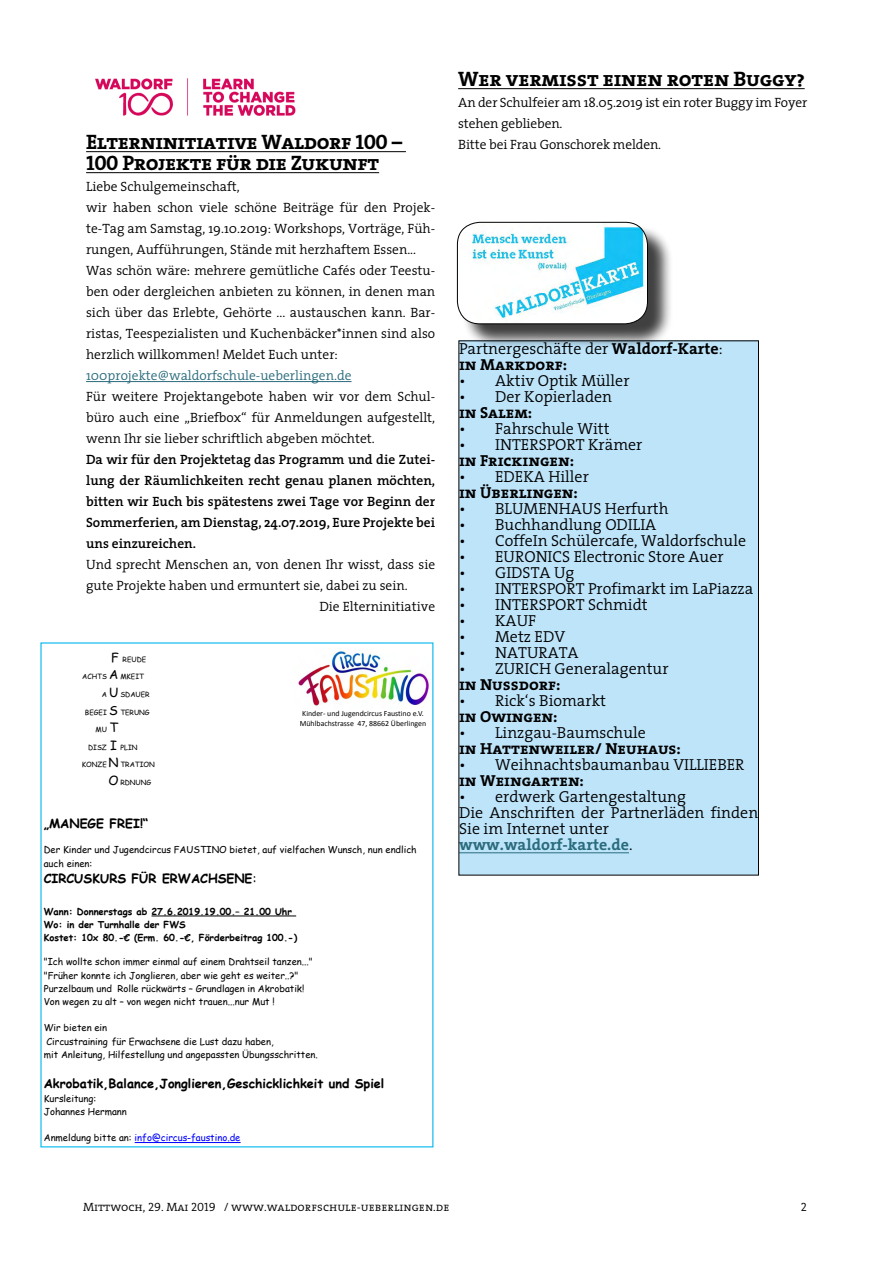
<style>
.page{position:relative;width:893px;height:1263px;background:#fff}
.page>*{position:absolute;margin:0;border:0;box-sizing:border-box;transform-origin:0 0}
.t1{font:21px/21px "The Serif Bold Caps";letter-spacing:-.02em;color:#000}
.t2{font:300 16.05px/16px "The Serif";color:#000}
.t3{font:16.05px "The Serif Bold Caps";color:#000}
.t4{font:300 13.5px/21px "The Serif";color:#000}
.t5{font:600 13.5px/21px "The Serif";color:#000;text-align:justify}
.t6{font:300 13.5px "The Serif";color:#2a6b7c}
.t7{font:700 12.6px "Comic Sans MS";color:#000}
.t8{font:12px "The Serif Semi Light Caps";color:#000}
.t9{font:9.45px/13.2px "Comic Sans MS";color:#000}
.t10{font:700 9.45px/13.2px "Comic Sans MS";color:#000}
.t11{font:9.45px "Comic Sans MS";color:#00f}
.t12{font:7.95px/9.6px "Calibri";color:#000;text-align:center}
.t13{font:7.05px "Comic Sans MS";color:#000}
.s1{font-size:12.6px}
.s2{font-weight:400}
.s3{color:#000}
.s4{font-weight:700}
.s5{font-weight:700;color:#2a6b7c}
</style>
<div class="page">
<hr style="left:86px;top:151px;width:320px;height:1px;background:#000">
<hr style="left:86px;top:172px;width:293px;height:1px;background:#000">
<hr style="left:86px;top:381px;width:266px;height:1px;background:#2a6b7c">
<img style="left:95px;top:78px;width:201px;height:38px">
<hr style="left:458px;top:88px;width:347px;height:1px;background:#000">
<img style="left:298px;top:649px;width:131px;height:58px">
<hr style="left:152px;top:915px;width:144px;height:1px;background:#000">
<hr style="left:135px;top:1142px;width:106px;height:1px;background:#00f">
<div style="left:459px;top:341px;width:299px;height:534px;background:#bee4fa"></div>
<hr style="left:459px;top:852px;width:170px;height:1px;background:#2a6b7c">
<div style="left:460px;top:225px;width:213px;height:124px;background:#000;opacity:.75"></div>
<img style="left:458px;top:222px;width:189px;height:102px">
<div style="left:457px;top:222px;width:191px;height:102px;border:1px solid #000;border-radius:23px"></div>
<h1 class="t1" style="left:86px;top:130px;width:318px">Elterninitiative Waldorf 100 –<br>100 Projekte für die Zukunft</h1>
<p class="t4" style="left:86px;top:175px;width:351px">Liebe Schulgemeinschaft,<br>wir haben schon viele schöne Beiträge für den Projek&shy;te-Tag am Samstag, 19.10.2019: Workshops, Vorträge, Füh&shy;rungen, Aufführungen, Stände mit herzhaftem Essen...<br>Was schön wäre: mehrere gemütliche Cafés oder Teestu&shy;ben oder dergleichen anbieten zu können, in denen man sich über das Erlebte, Gehörte ... austauschen kann. Bar&shy;ristas, Teespezialisten und Kuchenbäcker*innen sind also herzlich willkommen! Meldet Euch unter:</p>
<p class="t6" style="left:86px;top:364px;width:267px">100projekte@waldorfschule-ueberlingen.de</p>
<p class="t4" style="left:86px;top:385px;width:351px;text-align:justify">Für weitere Projektangebote haben wir vor dem Schul&shy;büro auch eine „Briefbox“ für Anmeldungen aufgestellt, wenn Ihr sie lieber schriftlich abgeben möchtet.</p>
<p class="t5" style="left:86px;top:448px;width:351px">Da wir für den Projektetag das Programm und die Zutei&shy;lung der Räumlichkeiten recht genau planen möchten, bitten wir Euch bis spätestens zwei Tage vor Beginn der Sommerferien, am Dienstag, 24.07.2019, Eure Projekte bei uns einzureichen.</p>
<p class="t4" style="left:86px;top:553px;width:351px">Und sprecht Menschen an, von denen Ihr wisst, dass sie</p>
<p class="t4" style="left:86px;top:574px;width:323px">gute Projekte haben und ermuntert sie, dabei zu sein.</p>
<p class="t4" style="left:319px;top:595px;width:117px">Die Elterninitiative</p>
<p class="t13" style="left:111px;top:655px;width:37px"><span class="s1">F</span> REUDE</p>
<p class="t13" style="left:82px;top:673px;width:63px">ACHTS <span class="s1">A</span> MKEIT</p>
<p class="t13" style="left:102px;top:691px;width:49px">A <span class="s1">U</span> SDAUER</p>
<p class="t13" style="left:85px;top:708px;width:66px">BEGEI <span class="s1">S</span> TERUNG</p>
<p class="t13" style="left:95px;top:726px;width:24px">MU <span class="s1">T</span></p>
<p class="t13" style="left:88px;top:743px;width:51px">DISZ <span class="s1">I</span> PLIN</p>
<p class="t13" style="left:82px;top:761px;width:74px">KONZE <span class="s1">N</span> TRATION</p>
<p class="t13" style="left:109px;top:778px;width:44px"><span class="s1">O</span> RDNUNG</p>
<p class="t12" style="left:300px;top:709px;width:128px">Kinder- und Jugendcircus Faustino e.V.<br>Mühlbachstrasse 47, 88662 Überlingen</p>
<p class="t7" style="left:44px;top:817px;width:106px">„MANEGE FREI!“</p>
<p class="t9" style="left:44px;top:844px;width:374px">Der Kinder und Jugendcircus FAUSTINO bietet, auf vielfachen Wunsch, nun endlich auch einen:</p>
<p class="t7" style="left:44px;top:871px;width:214px">CIRCUSKURS FÜR ERWACHSENE<span class="s2">:</span></p>
<p class="t10" style="left:44px;top:905px;width:255px">Wann: Donnerstags ab 27.6.2019.19.00.– 21.00 Uhr<br>Wo: in der Turnhalle der FWS<br>Kostet: 10x 80.-€ (Erm. 60.-€, Förderbeitrag 100.-)</p>
<p class="t9" style="left:44px;top:956px;width:271px">"Ich wollte schon immer einmal auf einem Drahtseil tanzen..." "Früher konnte ich Jonglieren, aber wie geht es weiter..?" Purzelbaum und Rolle rückwärts – Grundlagen in Akrobatik!<br>Von wegen zu alt – von wegen nicht trauen...nur Mut !</p>
<p class="t9" style="left:44px;top:1022px;width:276px">Wir bieten ein<br>Circustraining für Erwachsene die Lust dazu haben,<br>mit Anleitung, Hilfestellung und angepassten Übungsschritten.</p>
<p class="t7" style="left:44px;top:1076px;width:342px">Akrobatik,Balance,Jonglieren,Geschicklichkeit und Spiel</p>
<p class="t9" style="left:44px;top:1092px;width:85px">Kursleitung:<br>Johannes Hermann</p>
<p class="t11" style="left:44px;top:1133px;width:198px"><span class="s3">Anmeldung bitte an:</span> info@circus-faustino.de</p>
<h1 class="t1" style="left:458px;top:67px;width:348px">Wer vermisst einen roten Buggy?</h1>
<p class="t4" style="left:458px;top:91px;width:351px">An der Schulfeier am 18.05.2019 ist ein roter Buggy im Foyer stehen geblieben.<br>Bitte bei Frau Gonschorek melden.</p>
<p class="t2" style="left:459px;top:340px;width:265px">Partnergeschäfte der <span class="s4">Waldorf-Karte</span>:</p>
<p class="t3" style="left:459px;top:351px;width:110px">in Markdorf:</p>
<p class="t2" style="left:459px;top:372px;width:172px">• Aktiv Optik Müller</p>
<p class="t2" style="left:459px;top:388px;width:155px">• Der Kopierladen</p>
<p class="t3" style="left:459px;top:399px;width:75px">in Salem:</p>
<p class="t2" style="left:459px;top:420px;width:152px">• Fahrschule Witt</p>
<p class="t2" style="left:459px;top:436px;width:185px">• INTERSPORT Krämer</p>
<p class="t3" style="left:459px;top:447px;width:116px">in Frickingen:</p>
<p class="t2" style="left:459px;top:468px;width:131px">• EDEKA Hiller</p>
<p class="t3" style="left:459px;top:479px;width:120px">in Überlingen:</p>
<p class="t2" style="left:459px;top:500px;width:211px">• BLUMENHAUS Herfurth</p>
<p class="t2" style="left:459px;top:516px;width:199px">• Buchhandlung ODILIA</p>
<p class="t2" style="left:459px;top:532px;width:288px">• CoffeIn Schülercafe, Waldorfschule</p>
<p class="t2" style="left:459px;top:548px;width:266px">• EURONICS Electronic Store Auer</p>
<p class="t2" style="left:459px;top:564px;width:117px">• GIDSTA Ug</p>
<p class="t2" style="left:459px;top:580px;width:296px">• INTERSPORT Profimarkt im LaPiazza</p>
<p class="t2" style="left:459px;top:596px;width:190px">• INTERSPORT Schmidt</p>
<p class="t2" style="left:459px;top:612px;width:78px">• KAUF</p>
<p class="t2" style="left:459px;top:628px;width:108px">• Metz EDV</p>
<p class="t2" style="left:459px;top:644px;width:121px">• NATURATA</p>
<p class="t2" style="left:459px;top:660px;width:211px">• ZURICH Generalagentur</p>
<p class="t3" style="left:459px;top:671px;width:103px">in Nussdorf:</p>
<p class="t2" style="left:459px;top:692px;width:149px">• Rick‘s Biomarkt</p>
<p class="t3" style="left:459px;top:703px;width:100px">in Owingen:</p>
<p class="t2" style="left:459px;top:724px;width:188px">• Linzgau-Baumschule</p>
<p class="t3" style="left:459px;top:735px;width:223px">in Hattenweiler/ Neuhaus:</p>
<p class="t2" style="left:459px;top:756px;width:287px">• Weihnachtsbaumanbau VILLIEBER</p>
<p class="t3" style="left:459px;top:767px;width:126px">in Weingarten:</p>
<p class="t2" style="left:459px;top:788px;width:301px">• erdwerk Gartengestaltung<br>Die Anschriften der Partnerläden finden<br>Sie im Internet unter <span class="s5">www.waldorf-karte.de</span>.</p>
<p class="t8" style="left:83px;top:1197px;width:368px">Mittwoch, 29. Mai 2019 / www.waldorfschule-ueberlingen.de</p>
<p class="t8" style="left:801px;top:1197px;width:8px">2</p>
</div>
